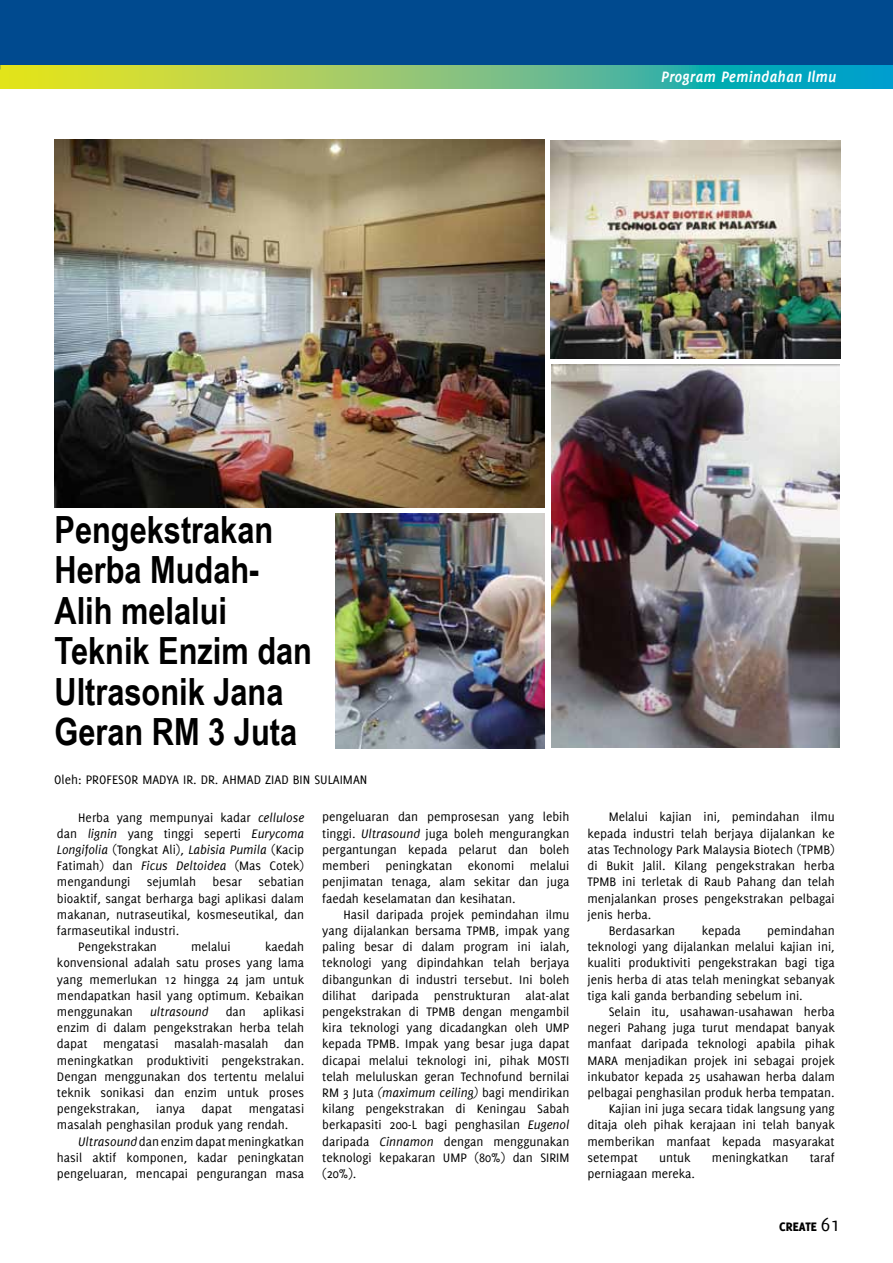
<style>
.page{position:relative;width:893px;height:1263px;background:#fff}
.page>*{position:absolute;margin:0;border:0;box-sizing:border-box;transform-origin:0 0}
.t1{font:700 37.5px/40.5px "Arial Narrow";color:#000}
.t2{font:italic 700 16.5px "Delicious";color:#fff}
.t3{font:13.5px/16.2px "Delicious";color:#000;text-align:justify}
.t4{font:italic 13.5px "Delicious";color:#000}
.t5{font:800 13.5px "Delicious";color:#000}
.s1{font-style:italic}
.s2{font-style:normal}
.s3{font-weight:400;font-size:21px}
</style>
<div class="page">
<div style="left:0;top:0;width:893px;height:69px;background:#004a8f"></div>
<svg style="left:1px;top:66px;width:892px;height:22px;background:#79c278"></svg>
<svg style="left:0;top:66px;width:1px;height:22px"></svg>
<img style="left:550px;top:141px;width:290px;height:217px">
<img style="left:55px;top:140px;width:489px;height:367px">
<img style="left:336px;top:513px;width:208px;height:235px">
<img style="left:552px;top:365px;width:287px;height:383px">
<p class="t2" style="left:661px;top:68px;width:177px">Program Pemindahan Ilmu</p>
<h1 class="t1" style="left:54px;top:507px;width:259px">Pengekstrakan<br>Herba Mudah-<br>Alih melalui<br>Teknik Enzim dan<br>Ultrasonik Jana<br>Geran RM 3 Juta</h1>
<p class="t3" style="left:54px;top:771px;width:315px">Oleh: PROFESOR MADYA IR. DR. AHMAD ZIAD BIN SULAIMAN</p>
<p class="t3" style="left:78px;top:809px;width:227px">Herba yang mempunyai kadar <span class="s1">cellulose</span></p>
<p class="t3" style="left:57px;top:825px;width:249px">dan <span class="s1">lignin</span> yang tinggi seperti <span class="s1">Eurycoma</span></p>
<p class="t4" style="left:57px;top:842px;width:249px">Longifolia <span class="s2">(Tongkat Ali),</span> Labisia Pumila <span class="s2">(Kacip</span></p>
<p class="t3" style="left:57px;top:857px;width:249px">Fatimah) dan <span class="s1">Ficus Deltoidea</span> (Mas Cotek)</p>
<p class="t3" style="left:57px;top:874px;width:249px">mengandungi sejumlah besar sebatian</p>
<p class="t3" style="left:57px;top:890px;width:249px">bioaktif, sangat berharga bagi aplikasi dalam</p>
<p class="t3" style="left:57px;top:906px;width:249px">makanan, nutraseutikal, kosmeseutikal, dan</p>
<p class="t3" style="left:57px;top:922px;width:124px">farmaseutikal industri.</p>
<p class="t3" style="left:78px;top:938px;width:80px">Pengekstrakan</p>
<p class="t3" style="left:191px;top:938px;width:41px">melalui</p>
<p class="t3" style="left:57px;top:938px;width:249px;text-indent:208px">kaedah konvensional adalah satu proses yang lama yang memerlukan 12 hingga 24 jam untuk mendapatkan hasil yang optimum. Kebaikan menggunakan</p>
<p class="t4" style="left:150px;top:1004px;width:60px">ultrasound</p>
<p class="t3" style="left:226px;top:1003px;width:22px">dan</p>
<p class="t3" style="left:57px;top:1003px;width:249px;text-indent:206px">aplikasi enzim di dalam pengekstrakan herba telah dapat mengatasi masalah-masalah dan meningkatkan produktiviti pengekstrakan.<br>Dengan menggunakan dos tertentu melalui teknik sonikasi dan enzim untuk proses pengekstrakan, ianya dapat mengatasi masalah penghasilan produk yang rendah.</p>
<p class="t3" style="left:57px;top:1133px;width:249px;text-indent:21px"><span class="s1">Ultrasound</span> dan enzim dapat meningkatkan hasil aktif komponen, kadar peningkatan pengeluaran, mencapai pengurangan masa</p>
<p class="t3" style="left:322px;top:809px;width:249px">pengeluaran dan pemprosesan yang lebih tinggi. <span class="s1">Ultrasound</span> juga boleh mengurangkan pergantungan kepada pelarut dan boleh memberi peningkatan ekonomi melalui penjimatan tenaga, alam sekitar dan juga faedah keselamatan dan kesihatan.</p>
<p class="t3" style="left:322px;top:906px;width:249px;text-indent:21px">Hasil daripada projek pemindahan ilmu yang dijalankan bersama TPMB, impak yang paling besar di dalam program ini ialah, teknologi yang dipindahkan telah berjaya dibangunkan di industri tersebut. Ini boleh dilihat daripada penstrukturan alat-alat pengekstrakan di TPMB dengan mengambil kira teknologi yang dicadangkan oleh UMP kepada TPMB. Impak yang besar juga dapat dicapai melalui teknologi ini, pihak MOSTI telah meluluskan geran Technofund bernilai RM 3 Juta <span class="s1">(maximum ceiling)</span> bagi mendirikan kilang pengekstrakan di Keningau Sabah berkapasiti 200-L bagi penghasilan <span class="s1">Eugenol </span>daripada <span class="s1">Cinnamon</span> dengan menggunakan teknologi kepakaran UMP (80%) dan SIRIM (20%).</p>
<p class="t3" style="left:609px;top:809px;width:227px">Melalui kajian ini, pemindahan ilmu</p>
<p class="t3" style="left:587px;top:825px;width:249px">kepada industri telah berjaya dijalankan ke</p>
<p class="t3" style="left:587px;top:841px;width:249px">atas Technology Park Malaysia Biotech (TPMB)</p>
<p class="t3" style="left:587px;top:857px;width:249px">di Bukit Jalil. Kilang pengekstrakan herba</p>
<p class="t3" style="left:587px;top:873px;width:249px">TPMB ini terletak di Raub Pahang dan telah</p>
<p class="t3" style="left:587px;top:890px;width:249px">menjalankan proses pengekstrakan pelbagai</p>
<p class="t3" style="left:587px;top:906px;width:65px">jenis herba.</p>
<p class="t3" style="left:609px;top:922px;width:68px">Berdasarkan</p>
<p class="t3" style="left:702px;top:922px;width:41px">kepada</p>
<p class="t3" style="left:587px;top:922px;width:249px;text-indent:180px">pemindahan teknologi yang dijalankan melalui kajian ini, kualiti produktiviti pengekstrakan bagi tiga jenis herba di atas telah meningkat sebanyak tiga kali ganda berbanding sebelum ini.</p>
<p class="t3" style="left:609px;top:1003px;width:227px">Selain itu, usahawan-usahawan herba</p>
<p class="t3" style="left:587px;top:1019px;width:249px">negeri Pahang juga turut mendapat banyak</p>
<p class="t3" style="left:587px;top:1035px;width:249px">manfaat daripada teknologi apabila pihak</p>
<p class="t3" style="left:587px;top:1052px;width:249px">MARA menjadikan projek ini sebagai projek</p>
<p class="t3" style="left:587px;top:1068px;width:249px">inkubator kepada 25 usahawan herba dalam</p>
<p class="t3" style="left:587px;top:1084px;width:249px">pelbagai penghasilan produk herba tempatan.</p>
<p class="t3" style="left:609px;top:1100px;width:228px">Kajian ini juga secara tidak langsung yang</p>
<p class="t3" style="left:587px;top:1116px;width:249px">ditaja oleh pihak kerajaan ini telah banyak</p>
<p class="t3" style="left:587px;top:1133px;width:249px">memberikan manfaat kepada masyarakat</p>
<p class="t3" style="left:587px;top:1149px;width:52px">setempat</p>
<p class="t3" style="left:659px;top:1149px;width:33px">untuk</p>
<p class="t3" style="left:712px;top:1149px;width:78px">meningkatkan</p>
<p class="t3" style="left:810px;top:1149px;width:26px">taraf</p>
<p class="t3" style="left:587px;top:1165px;width:109px">perniagaan mereka.</p>
<p class="t5" style="left:779px;top:1218px;width:62px">CREATE <span class="s3">61</span></p>
</div>
